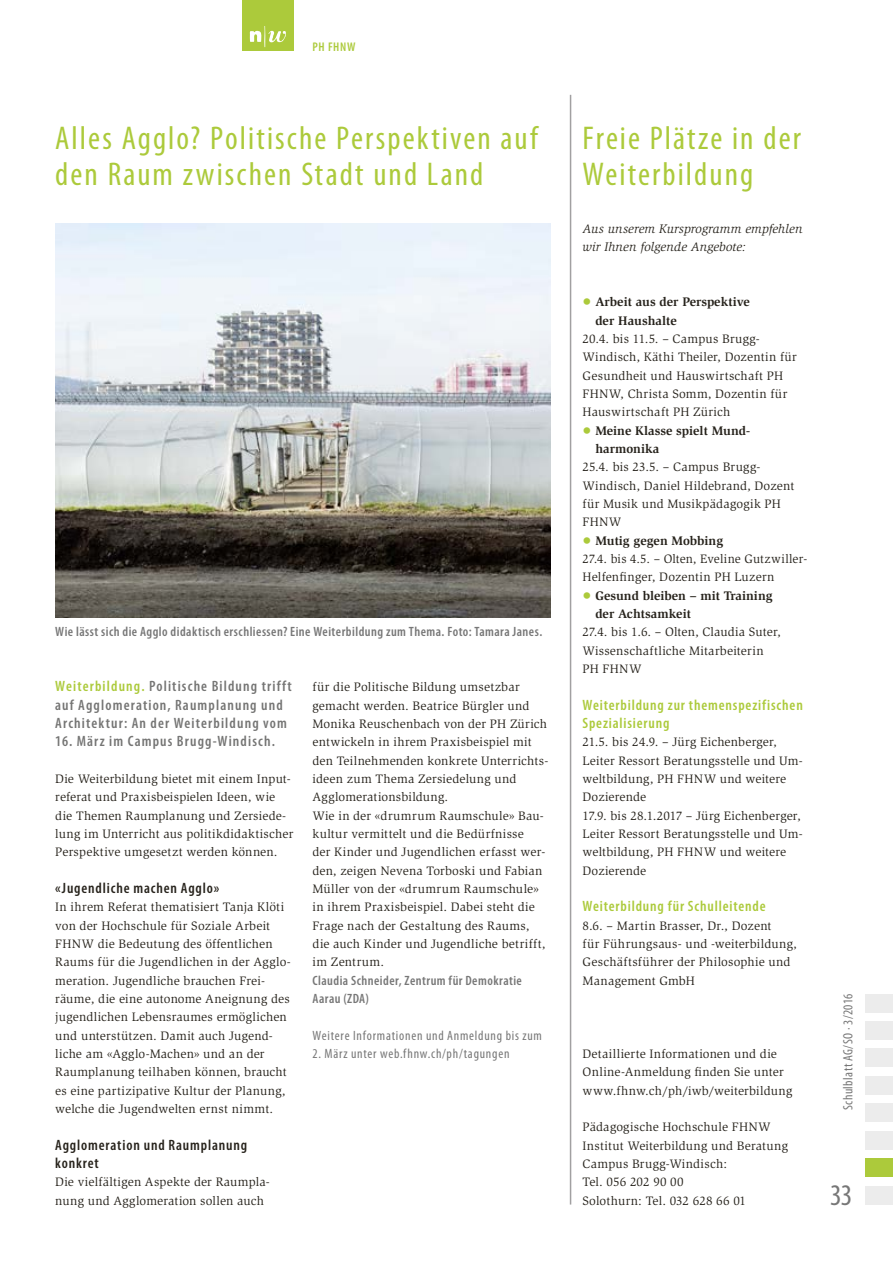
<style>
.page{position:relative;width:893px;height:1263px;background:#fff}
.page>*{position:absolute;margin:0;border:0;box-sizing:border-box;transform-origin:0 0}
.t1{font:condensed 33px/36px "Myriad Pro";letter-spacing:.065em;color:#acca3b}
.t2{font:condensed 30px "Myriad Pro";color:#777}
.t3{font:600 condensed 15px/18.3px "Myriad Pro";letter-spacing:.075em;color:#757574}
.t4{font:600 condensed 15px/18.3px "Myriad Pro";letter-spacing:.055em;color:#acca3b}
.t5{font:600 condensed 15px/18.3px "Myriad Pro";letter-spacing:.055em;color:#27231c}
.t6{font:600 condensed 13.5px/18.3px "Myriad Pro";letter-spacing:.035em;color:#777}
.t7{font:condensed 13.5px "Myriad Pro";letter-spacing:.055em;color:#777}
.t8{font:condensed 13.5px "Myriad Pro";letter-spacing:.03em;color:#777}
.t9{font:700 12.75px/18.3px "Slimbach Std";color:#27231c}
.t10{font:italic 12.75px/18.3px "Slimbach Std";letter-spacing:.005em;color:#27231c}
.t11{font:12.6px/18.3px "Slimbach Std";letter-spacing:.015em;color:#27231c}
.t12{font:600 condensed 12.6px "Myriad Pro";letter-spacing:.05em;color:#acca3b}
.s1{color:#acca3b}
.s2{font-weight:400;font-size:18px;color:#acca3b}
</style>
<div class="page">
<hr style="left:570px;top:95px;width:1px;height:1109px;background:#a1a0a1">
<div style="left:242px;top:0;width:51px;height:51px;background:#acca3b"></div>
<div style="left:865px;top:1021px;width:28px;height:18px;background:#ececec"></div>
<div style="left:865px;top:994px;width:28px;height:18px;background:#ececec"></div>
<div style="left:865px;top:1048px;width:28px;height:19px;background:#ececec"></div>
<div style="left:865px;top:1076px;width:28px;height:18px;background:#ececec"></div>
<div style="left:865px;top:1103px;width:28px;height:19px;background:#ececec"></div>
<div style="left:865px;top:1131px;width:28px;height:18px;background:#ececec"></div>
<div style="left:865px;top:1186px;width:28px;height:18px;background:#ececec"></div>
<div style="left:865px;top:1158px;width:28px;height:19px;background:#acca3b"></div>
<svg style="left:250px;top:26px;width:36px;height:21px"></svg>
<img style="left:55px;top:224px;width:496px;height:394px">
<p class="t12" style="left:313px;top:39px;width:44px">PH FHNW</p>
<h1 class="t1" style="left:55px;top:119px;width:484px">Alles Agglo? Politische Perspektiven auf den Raum zwischen Stadt und Land</h1>
<p class="t6" style="left:55px;top:622px;width:488px">Wie lässt sich die Agglo didaktisch erschliessen? Eine Weiterbildung zum Thema. Foto: Tamara Janes.</p>
<p class="t3" style="left:55px;top:677px;width:238px"><span class="s1">Weiterbildung.</span> Politische Bildung trifft auf Agglomeration, Raumplanung und<br>Architektur: An der Weiterbildung vom</p>
<p class="t3" style="left:55px;top:732px;width:221px">16. März im Campus Brugg-Windisch.</p>
<p class="t11" style="left:55px;top:770px;width:240px">Die Weiterbildung bietet mit einem Input&shy;referat und Praxisbeispielen Ideen, wie die Themen Raumplanung und Zersiede&shy;lung im Unterricht aus politikdidaktischer Perspektive umgesetzt werden können.</p>
<p class="t5" style="left:55px;top:878px;width:166px">«Jugendliche machen Agglo»</p>
<p class="t11" style="left:55px;top:898px;width:237px">In ihrem Referat thematisiert Tanja Klöti von der Hochschule für Soziale Arbeit FHNW die Bedeutung des öffentlichen Raums für die Jugendlichen in der Agglo&shy;meration. Jugendliche brauchen Frei&shy;räume, die eine autonome Aneignung des jugendlichen Lebensraumes ermöglichen und unterstützen. Damit auch Jugend&shy;liche am «Agglo-Machen» und an der Raumplanung teilhaben können, braucht es eine partizipative Kultur der Planung, welche die Jugendwelten ernst nimmt.</p>
<p class="t5" style="left:55px;top:1135px;width:193px">Agglomeration und Raumplanung konkret</p>
<p class="t11" style="left:55px;top:1173px;width:216px">Die vielfältigen Aspekte der Raumpla&shy;nung und Agglomeration sollen auch</p>
<p class="t11" style="left:313px;top:678px;width:237px">für die Politische Bildung umsetzbar gemacht werden. Beatrice Bürgler und Monika Reuschenbach von der PH Zürich entwickeln in ihrem Praxisbeispiel mit den Teilnehmenden konkrete Unterrichts&shy;ideen zum Thema Zersiedelung und Agglomerationsbildung.<br>Wie in der «drumrum Raumschule» Bau&shy;kultur vermittelt und die Bedürfnisse<br>der Kinder und Jugendlichen erfasst wer&shy;den, zeigen Nevena Torboski und Fabian Müller von der «drumrum Raumschule» in ihrem Praxisbeispiel. Dabei steht die Frage nach der Gestaltung des Raums, die auch Kinder und Jugendliche betrifft, im Zentrum.</p>
<p class="t6" style="left:313px;top:971px;width:211px">Claudia Schneider, Zentrum für Demokratie<br>Aarau (ZDA)</p>
<p class="t7" style="left:313px;top:1027px;width:231px">Weitere Informationen und Anmeldung bis zum</p>
<p class="t7" style="left:313px;top:1045px;width:198px">2. März unter web.fhnw.ch/ph/tagungen</p>
<h1 class="t1" style="left:583px;top:119px;width:220px">Freie Plätze in der<br>Weiterbildung</h1>
<p class="t10" style="left:583px;top:220px;width:221px">Aus unserem Kursprogramm empfehlen wir Ihnen folgende Angebote:</p>
<p class="t9" style="left:595px;top:293px;width:156px;text-indent:-13px"><span class="s2">•</span> Arbeit aus der Perspektive der Haushalte</p>
<p class="t11" style="left:583px;top:330px;width:216px">20.4. bis 11.5. – Campus Brugg-<br>Windisch, Käthi Theiler, Dozentin für<br>Gesundheit und Hauswirtschaft PH<br>FHNW, Christa Somm, Dozentin für<br>Hauswirtschaft PH Zürich</p>
<p class="t9" style="left:595px;top:421px;width:156px;text-indent:-13px"><span class="s2">•</span> Meine Klasse spielt Mund&shy;harmonika</p>
<p class="t11" style="left:583px;top:458px;width:213px">25.4. bis 23.5. – Campus Brugg-<br>Windisch, Daniel Hildebrand, Dozent für Musik und Musikpädagogik PH<br>FHNW</p>
<p class="t9" style="left:583px;top:531px;width:142px"><span class="s2">•</span> Mutig gegen Mobbing</p>
<p class="t11" style="left:583px;top:550px;width:226px">27.4. bis 4.5. – Olten, Eveline Gutzwiller-<br>Helfenfinger, Dozentin PH Luzern</p>
<p class="t9" style="left:595px;top:586px;width:179px;text-indent:-13px"><span class="s2">•</span> Gesund bleiben – mit Training der Achtsamkeit</p>
<p class="t11" style="left:583px;top:623px;width:200px">27.4. bis 1.6. – Olten, Claudia Suter,<br>Wissenschaftliche Mitarbeiterin<br>PH FHNW</p>
<p class="t4" style="left:583px;top:695px;width:222px">Weiterbildung zur themenspezifischen<br>Spezialisierung</p>
<p class="t11" style="left:583px;top:733px;width:222px">21.5. bis 24.9. – Jürg Eichenberger,<br>Leiter Ressort Beratungsstelle und Um&shy;weltbildung, PH FHNW und weitere<br>Dozierende<br>17.9. bis 28.1.2017 – Jürg Eichenberger,<br>Leiter Ressort Beratungsstelle und Um&shy;weltbildung, PH FHNW und weitere<br>Dozierende</p>
<p class="t4" style="left:583px;top:897px;width:185px">Weiterbildung für Schulleitende</p>
<p class="t11" style="left:583px;top:916px;width:216px">8.6. – Martin Brasser, Dr., Dozent<br>für Führungsaus- und -weiterbildung,<br>Geschäftsführer der Philosophie und<br>Management GmbH</p>
<p class="t11" style="left:583px;top:1044px;width:211px">Detaillierte Informationen und die<br>Online-Anmeldung finden Sie unter www.fhnw.ch/ph/iwb/weiterbildung</p>
<p class="t11" style="left:583px;top:1118px;width:207px">Pädagogische Hochschule FHNW<br>Institut Weiterbildung und Beratung<br>Campus Brugg-Windisch:<br>Tel. 056 202 90 00<br>Solothurn: Tel. 032 628 66 01</p>
<p class="t8" style="left:840px;top:1110px;width:118px;rotate:-90deg">Schulblatt AG/SO · 3/2016</p>
<h2 class="t2" style="left:830px;top:1176px;width:24px">33</h2>
</div>
